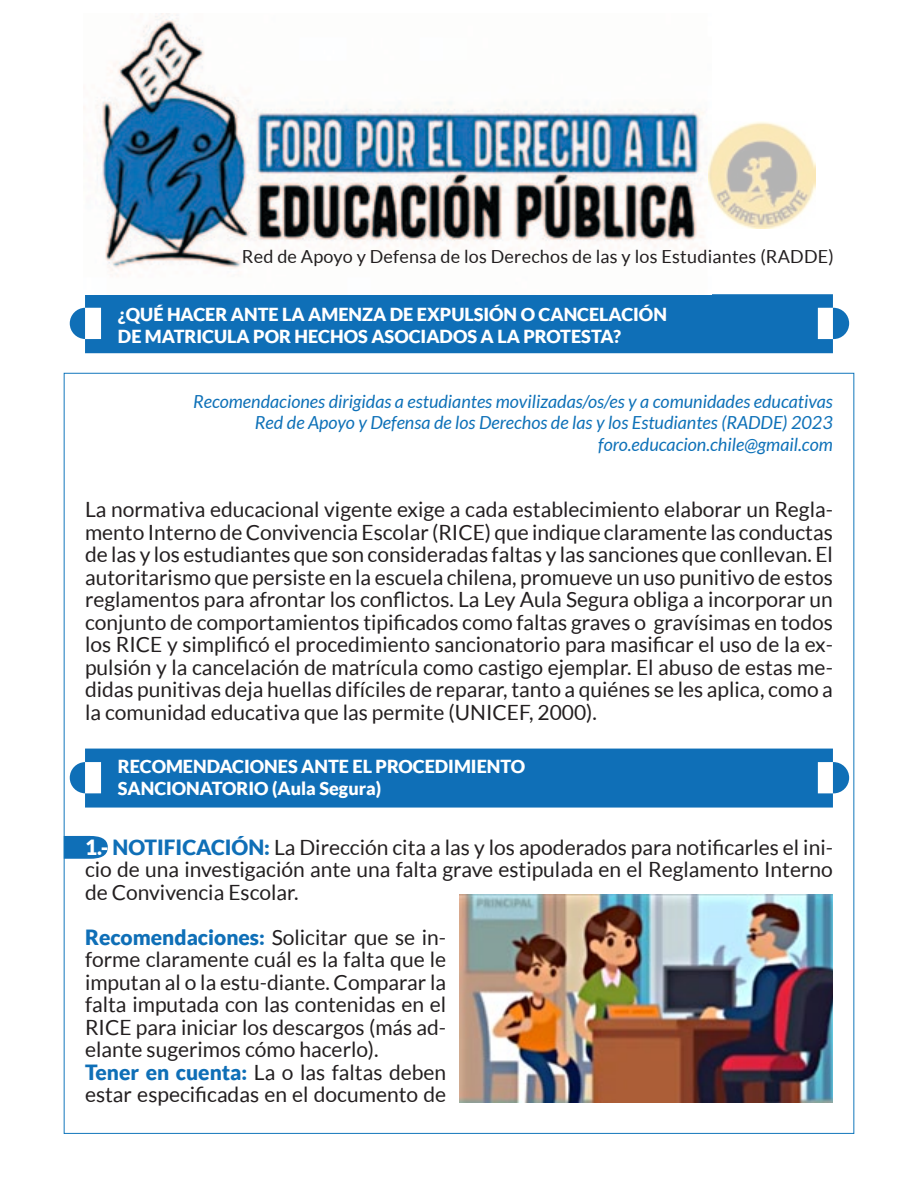
<style>
.page{position:relative;width:918px;height:1188px;background:#fff}
.page>*{position:absolute;margin:0;border:0;box-sizing:border-box;transform-origin:0 0}
.t1{font:21px/22.5px "Lato";color:#231f20;text-align:justify}
.t2{font:italic 18px "Lato";color:#0e71b8}
.t3{font:900 18px "Lato";color:#fff}
.t4{font:18px "Lato";letter-spacing:.01em;color:#231f20}
.s1{font-weight:900;color:#fff}
.s2{font-weight:900;color:#0f6fb7}
</style>
<div class="page">
<svg style="left:66px;top:836px;width:42px;height:23px"></svg>
<div style="left:70px;top:294px;width:779px;height:59px;background:#0f6fb7"></div>
<img style="left:83px;top:14px;width:628px;height:281px">
<img style="left:709px;top:121px;width:106px;height:107px">
<div style="left:70px;top:749px;width:779px;height:59px;background:#0f6fb7"></div>
<img style="left:459px;top:895px;width:374px;height:207px">
<p class="t4" style="left:242px;top:247px;width:593px">Red de Apoyo y Defensa de los Derechos de las y los Estudiantes (RADDE)</p>
<p class="t3" style="left:118px;top:304px;width:550px">¿QUÉ HACER ANTE LA AMENZA DE EXPULSIÓN O CANCELACIÓN</p>
<p class="t3" style="left:118px;top:326px;width:504px">DE MATRICULA POR HECHOS ASOCIADOS A LA PROTESTA?</p>
<p class="t2" style="left:193px;top:391px;width:641px">Recomendaciones dirigidas a estudiantes movilizadas/os/es y a comunidades educativas</p>
<p class="t2" style="left:255px;top:413px;width:579px">Red de Apoyo y Defensa de los Derechos de las y los Estudiantes (RADDE) 2023</p>
<p class="t2" style="left:598px;top:434px;width:236px">foro.educacion.chile@gmail.com</p>
<p class="t1" style="left:85px;top:498px;width:749px">La normativa educacional vigente exige a cada establecimiento elaborar un Regla&shy;mento Interno de Convivencia Escolar (RICE) que indique claramente las conductas de las y los estudiantes que son consideradas faltas y las sanciones que conllevan. El autoritarismo que persiste en la escuela chilena, promueve un uso punitivo de estos reglamentos para afrontar los conflictos. La Ley Aula Segura obliga a incorporar un conjunto de comportamientos tipificados como faltas graves o gravísimas en todos los RICE y simplificó el procedimiento sancionatorio para masificar el uso de la ex&shy;pulsión y la cancelación de matrícula como castigo ejemplar. El abuso de estas me&shy;didas punitivas deja huellas difíciles de reparar, tanto a quiénes se les aplica, como a la comunidad educativa que las permite (UNICEF, 2000).</p>
<p class="t3" style="left:118px;top:756px;width:409px">RECOMENDACIONES ANTE EL PROCEDIMIENTO</p>
<p class="t3" style="left:118px;top:778px;width:265px">SANCIONATORIO (Aula Segura)</p>
<p class="t1" style="left:85px;top:836px;width:749px"><span class="s1">1.-</span> <span class="s2">NOTIFICACIÓN:</span> La Dirección cita a las y los apoderados para notificarles el ini&shy;cio de una investigación ante una falta grave estipulada en el Reglamento Interno de Convivencia Escolar.</p>
<p class="t1" style="left:85px;top:926px;width:363px"><span class="s2">Recomendaciones:</span> Solicitar que se in&shy;forme claramente cuál es la falta que le imputan al o la estu-diante. Comparar la falta imputada con las contenidas en el RICE para iniciar los descargos (más ad&shy;elante sugerimos cómo hacerlo).</p>
<p class="t1" style="left:85px;top:1061px;width:363px"><span class="s2">Tener en cuenta:</span> La o las faltas deben estar especificadas en el documento de</p>
</div>
